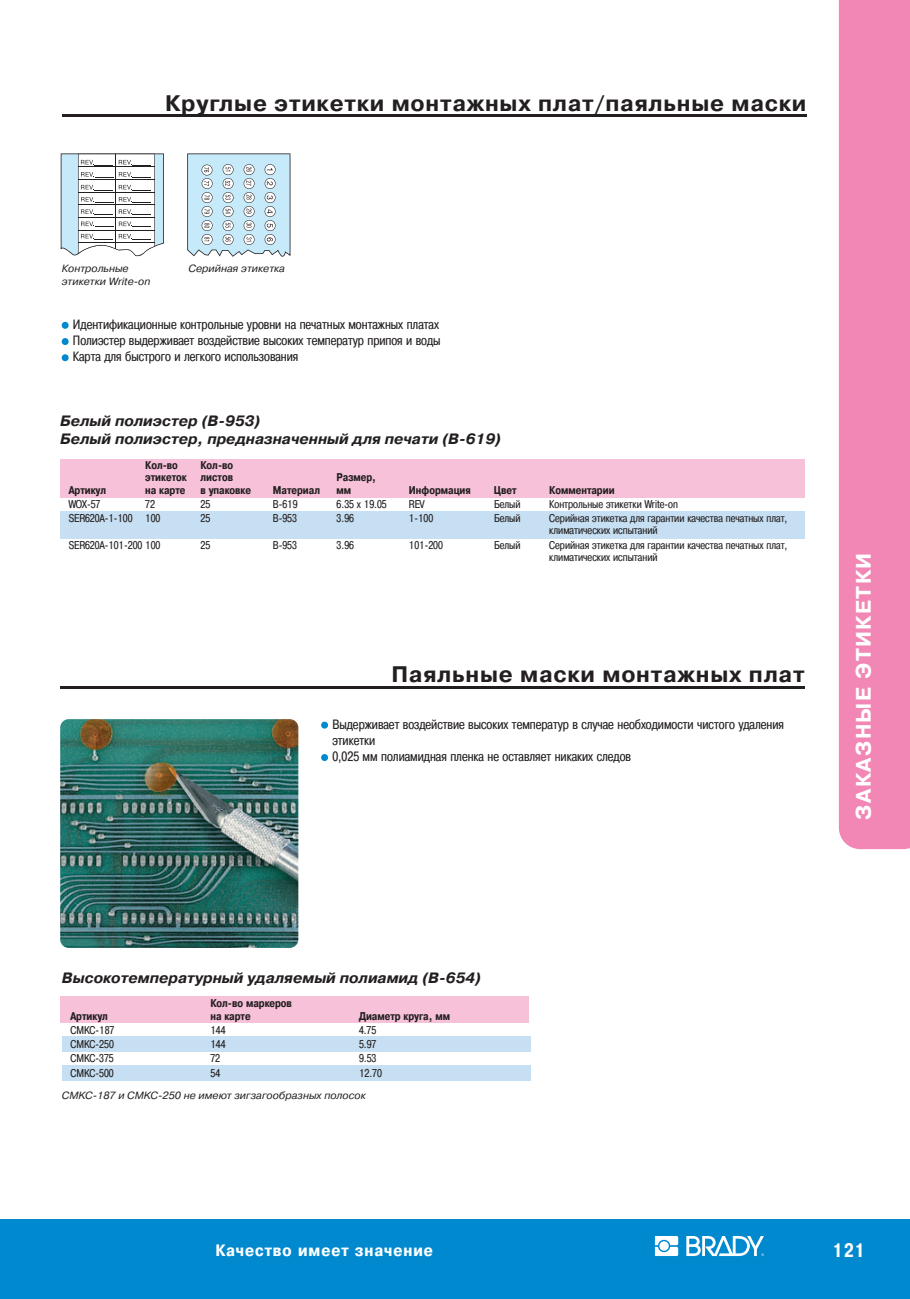
<style>
.page{position:relative;width:910px;height:1299px;background:#fff}
.page>*{position:absolute;margin:0;border:0;box-sizing:border-box;transform-origin:0 0}
.t1{font:700 22.5px "Pragmatica C";letter-spacing:.035em;color:#231f20}
.t2{font:700 21px "Pragmatica C";letter-spacing:.065em;color:#fff}
.t3{font:700 19.5px "Pragmatica Cond C";color:#fff;scale:.95 1}
.t4{font:700 16.5px "Pragmatica Cond C";letter-spacing:.05em;color:#fff;scale:1.1 1}
.t5{font:italic 700 15px/18px "Pragmatica C";color:#231f20}
.t6{font:13.5px/16.2px "Pragmatica Cond C";color:#231f20}
.t7{font:11.25px/12px "Pragmatica Cond C";color:#231f20}
.t8{font:700 11.25px/12px "Pragmatica Cond C";color:#231f20;text-align:right}
.t9{font:italic 10.5px/12.6px "Pragmatica C";color:#231f20}
</style>
<div class="page">
<div style="left:0;top:1219px;width:910px;height:80px;background:#0089cf"></div>
<svg style="left:686px;top:1236px;width:78px;height:20px"></svg>
<svg style="left:655px;top:1236px;width:23px;height:20px"></svg>
<div style="left:839px;top:0;width:71px;height:849px;background:#f287b6"></div>
<hr style="left:62px;top:115px;width:744px;height:2px;background:#231f20">
<hr style="left:60px;top:686px;width:744px;height:2px;background:#231f20">
<div style="left:60px;top:459px;width:744px;height:38px;background:#f7c1d9"></div>
<svg style="left:62px;top:354px;width:7px;height:7px"></svg>
<svg style="left:62px;top:338px;width:7px;height:7px"></svg>
<svg style="left:62px;top:322px;width:7px;height:7px"></svg>
<svg style="left:61px;top:153px;width:103px;height:103px"></svg>
<svg style="left:187px;top:153px;width:103px;height:104px;background:#c2dce7"></svg>
<div style="left:60px;top:511px;width:744px;height:27px;background:#c7dff2"></div>
<div style="left:60px;top:996px;width:469px;height:26px;background:#f7c1d9"></div>
<svg style="left:321px;top:754px;width:7px;height:7px"></svg>
<svg style="left:321px;top:721px;width:7px;height:7px"></svg>
<img style="left:60px;top:719px;width:238px;height:229px">
<div style="left:62px;top:1036px;width:469px;height:15px;background:#c7dff2"></div>
<div style="left:62px;top:1065px;width:469px;height:15px;background:#c7dff2"></div>
<h1 class="t1" style="left:165px;top:95px;width:643px">Круглые этикетки монтажных плат/паяльные маски</h1>
<p class="t9" style="left:62px;top:263px;width:90px">Контрольные этикетки Write-on</p>
<p class="t9" style="left:189px;top:263px;width:98px">Серийная этикетка</p>
<p class="t6" style="left:73px;top:317px;width:369px">Идентификационные контрольные уровни на печатных монтажных платах<br>Полиэстер выдерживает воздействие высоких температур припоя и воды<br>Карта для быстрого и легкого использования</p>
<h3 class="t5" style="left:60px;top:414px;width:443px">Белый полиэстер (В-953)<br>Белый полиэстер, предназначенный для печати (В-619)</h3>
<p class="t8" style="left:145px;top:460px;width:34px">Кол-во</p>
<p class="t8" style="left:145px;top:460px;width:89px">Кол-во<br>этикеток листов</p>
<p class="t8" style="left:337px;top:472px;width:41px">Размер,</p>
<p class="t8" style="left:69px;top:485px;width:39px">Артикул</p>
<p class="t8" style="left:145px;top:485px;width:42px">на карте</p>
<p class="t8" style="left:200px;top:485px;width:52px">в упаковке</p>
<p class="t8" style="left:273px;top:485px;width:49px">Материал</p>
<p class="t8" style="left:337px;top:485px;width:16px">мм</p>
<p class="t8" style="left:409px;top:485px;width:63px">Информация</p>
<p class="t8" style="left:494px;top:485px;width:24px">Цвет</p>
<p class="t8" style="left:549px;top:485px;width:67px">Комментарии</p>
<p class="t7" style="left:69px;top:499px;width:33px">WOX-57</p>
<p class="t7" style="left:145px;top:499px;width:11px">72</p>
<p class="t7" style="left:200px;top:499px;width:11px">25</p>
<p class="t7" style="left:273px;top:499px;width:26px">B-619</p>
<p class="t7" style="left:337px;top:499px;width:52px">6.35 x 19.05</p>
<p class="t7" style="left:409px;top:499px;width:17px">REV</p>
<p class="t7" style="left:494px;top:499px;width:28px">Белый</p>
<p class="t7" style="left:549px;top:499px;width:130px">Контрольные этикетки Write-on</p>
<p class="t7" style="left:69px;top:513px;width:93px">SER620A-1-100 100</p>
<p class="t7" style="left:201px;top:513px;width:11px">25</p>
<p class="t7" style="left:273px;top:513px;width:26px">B-953</p>
<p class="t7" style="left:337px;top:513px;width:19px">3.96</p>
<p class="t7" style="left:409px;top:513px;width:26px">1-100</p>
<p class="t7" style="left:494px;top:513px;width:28px">Белый</p>
<p class="t7" style="left:549px;top:513px;width:240px">Серийная этикетка для гарантии качества печатных плат, климатических испытаний</p>
<p class="t7" style="left:69px;top:540px;width:93px">SER620A-101-200 100</p>
<p class="t7" style="left:201px;top:540px;width:11px">25</p>
<p class="t7" style="left:273px;top:540px;width:26px">B-953</p>
<p class="t7" style="left:337px;top:540px;width:19px">3.96</p>
<p class="t7" style="left:409px;top:540px;width:36px">101-200</p>
<p class="t7" style="left:494px;top:540px;width:28px">Белый</p>
<p class="t7" style="left:549px;top:540px;width:240px">Серийная этикетка для гарантии качества печатных плат, климатических испытаний</p>
<h1 class="t1" style="left:391px;top:666px;width:415px">Паяльные маски монтажных плат</h1>
<p class="t6" style="left:332px;top:717px;width:453px">Выдерживает воздействие высоких температур в случае необходимости чистого удаления этикетки<br>0,025 мм полиамидная пленка не оставляет никаких следов</p>
<h2 class="t2" style="left:856px;top:819px;width:268px;rotate:-90deg">ЗАКАЗНЫЕ ЭТИКЕТКИ</h2>
<h3 class="t5" style="left:62px;top:970px;width:421px">Высокотемпературный удаляемый полиамид (В-654)</h3>
<p class="t8" style="left:210px;top:998px;width:83px">Кол-во маркеров</p>
<p class="t8" style="left:70px;top:1010px;width:39px">Артикул</p>
<p class="t8" style="left:210px;top:1010px;width:42px">на карте</p>
<p class="t8" style="left:359px;top:1010px;width:93px">Диаметр круга, мм</p>
<p class="t7" style="left:70px;top:1025px;width:45px">CMKC-187</p>
<p class="t7" style="left:210px;top:1025px;width:17px">144</p>
<p class="t7" style="left:359px;top:1025px;width:19px">4.75</p>
<p class="t7" style="left:70px;top:1039px;width:45px">CMKC-250</p>
<p class="t7" style="left:210px;top:1039px;width:17px">144</p>
<p class="t7" style="left:359px;top:1039px;width:19px">5.97</p>
<p class="t7" style="left:70px;top:1053px;width:45px">CMKC-375</p>
<p class="t7" style="left:210px;top:1053px;width:11px">72</p>
<p class="t7" style="left:359px;top:1053px;width:19px">9.53</p>
<p class="t7" style="left:70px;top:1067px;width:45px">CMKC-500</p>
<p class="t7" style="left:210px;top:1067px;width:11px">54</p>
<p class="t7" style="left:359px;top:1067px;width:24px">12.70</p>
<p class="t9" style="left:62px;top:1090px;width:305px">CMKC-187 и CMKC-250 не имеют зигзагообразных полосок</p>
<h3 class="t4" style="left:215px;top:1244px;width:199px">Качество имеет значение</h3>
<h3 class="t3" style="left:832px;top:1243px;width:36px">121</h3>
</div>
